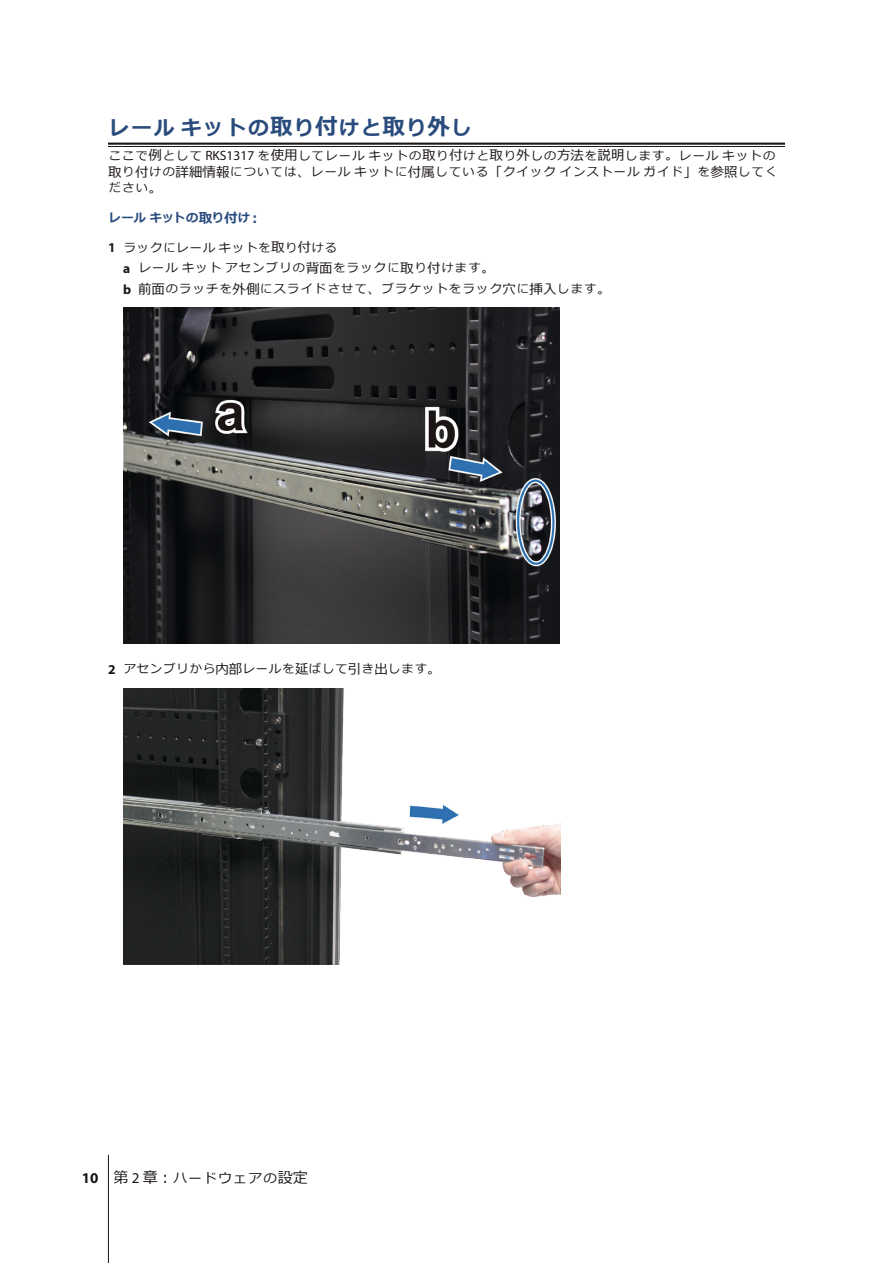
<style>
.page{position:relative;width:893px;height:1263px;background:#fff}
.page>*{position:absolute;margin:0;border:0;box-sizing:border-box;transform-origin:0 0}
.H2-underline{font:700 20.25px "Meiryo";letter-spacing:.11em;color:#2a4c7d}
.t1{font:13.5px "Meiryo";letter-spacing:.11em;color:#1b1615}
.Body-sidebar{font:12.15px/16.2px "Meiryo";letter-spacing:.11em;color:#1b1615}
.Body-sidebar-2{font:12.15px "Meiryo";letter-spacing:.085em;color:#1b1615}
.DisplaySentence{font:700 12.15px "Meiryo";letter-spacing:.035em;color:#2a4c7d}
.s1{font-size:22.5px}
.s2{font-size:13.5px}
.s3{font-family:"Myriad Pro";font-size:13.5px}
.s4{font-family:"Myriad Pro";font-weight:700;font-size:13.5px}
.s5{font-family:"Myriad Pro";font-weight:700;font-size:15px}
.s6{font-size:15px}
.s7{font-family:"Myriad Pro";font-size:15px}
</style>
<div class="page">
<hr style="left:108px;top:1155px;width:1px;height:108px;background:#1b1615">
<hr style="left:108px;top:143px;width:677px;height:2px;background:#1b1615">
<hr style="left:108px;top:146px;width:677px;height:1px;background:#1b1615">
<img style="left:123px;top:307px;width:437px;height:336px">
<img style="left:123px;top:688px;width:437px;height:276px">
<p class="H2-underline" style="left:109px;top:113px;width:364px">レールキットの<span class="s1">取</span>り<span class="s1">付</span>けと<span class="s1">取</span>り<span class="s1">外</span>し</p>
<p class="Body-sidebar" style="left:108px;top:148px;width:671px">ここで<span class="s2">例</span>として <span class="s3">RKS1317</span> を<span class="s2">使用</span>してレールキットの<span class="s2">取</span>り<span class="s2">付</span>けと<span class="s2">取</span>り<span class="s2">外</span>しの<span class="s2">方法</span>を<span class="s2">説明</span>します<span class="s2">。</span>レールキットの<span class="s2">取</span>り<span class="s2">付</span>けの<span class="s2">詳細情報</span>については<span class="s2">、</span>レールキットに<span class="s2">付属</span>している<span class="s2">「</span>クイックインストールガイド<span class="s2">」</span>を<span class="s2">参照</span>してください<span class="s2">。</span></p>
<p class="DisplaySentence" style="left:109px;top:209px;width:154px">レールキットの<span class="s2">取</span>り<span class="s2">付</span>け<span class="s2">︓</span></p>
<p class="Body-sidebar-2" style="left:108px;top:239px;width:230px"><span class="s4">1</span> ラックにレールキットを<span class="s2">取</span>り<span class="s2">付</span>ける</p>
<p class="Body-sidebar" style="left:123px;top:261px;width:373px"><span class="s4">a</span> レールキットアセンブリの<span class="s2">背面</span>をラックに<span class="s2">取</span>り<span class="s2">付</span>けます<span class="s2">。</span></p>
<p class="Body-sidebar" style="left:123px;top:281px;width:489px"><span class="s4">b</span> <span class="s2">前面</span>のラッチを<span class="s2">外側</span>にスライドさせて<span class="s2">、</span>ブラケットをラック<span class="s2">穴</span>に<span class="s2">挿入</span>します<span class="s2">。</span></p>
<p class="Body-sidebar-2" style="left:108px;top:660px;width:334px"><span class="s4">2</span> アセンブリから<span class="s2">内部</span>レールを<span class="s2">延</span>ばして<span class="s2">引</span>き<span class="s2">出</span>します<span class="s2">。</span></p>
<p class="t1" style="left:82px;top:1168px;width:227px"><span class="s5">10</span> <span class="s6">第</span> <span class="s7">2</span> <span class="s6">章︓</span>ハードウェアの<span class="s6">設定</span></p>
</div>
